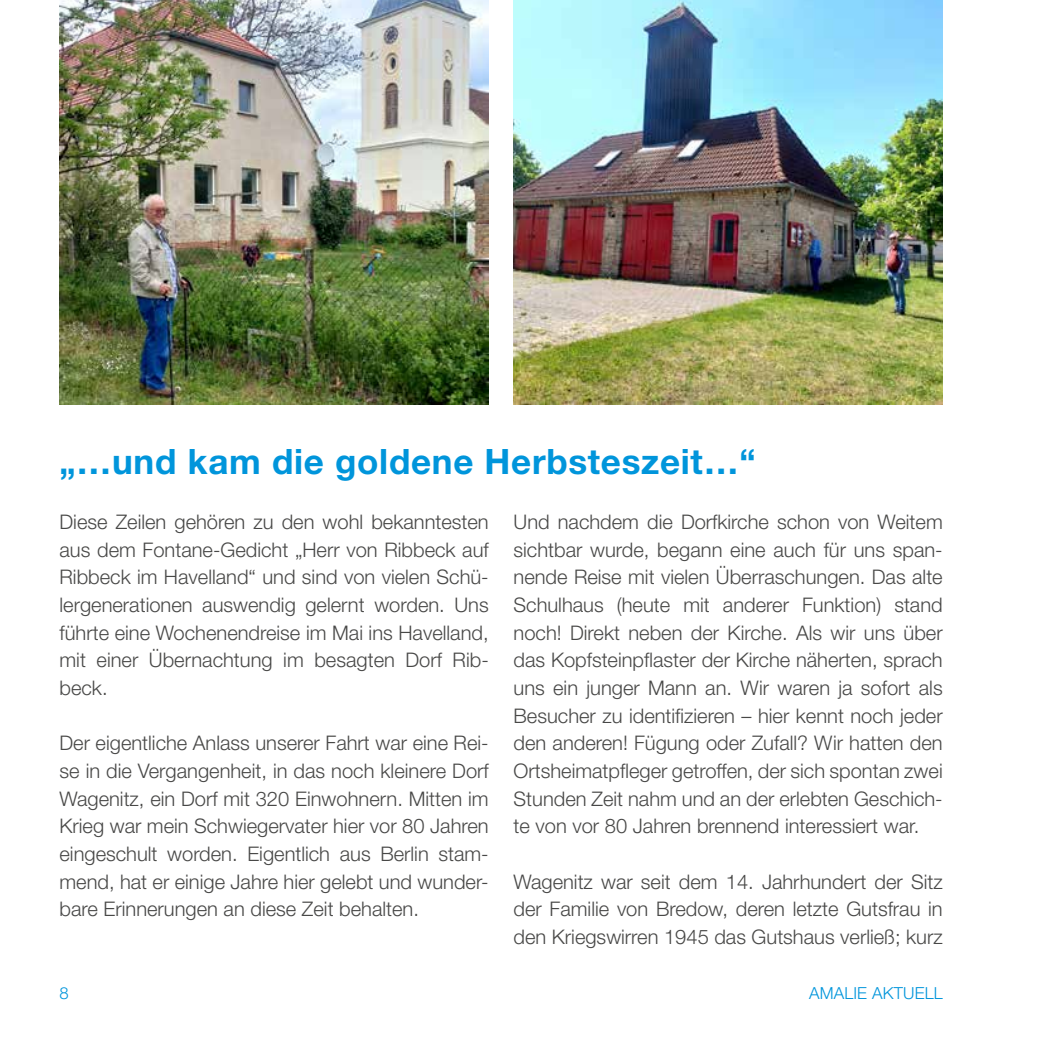
<style>
.page{position:relative;width:1042px;height:1042px;background:#fff}
.page>*{position:absolute;margin:0;border:0;box-sizing:border-box;transform-origin:0 0}
.t1{font:700 35px "Helvetica Neue LT Pro";letter-spacing:.02em;color:#0095db}
.t2{font:300 20.12px/27.7px "Helvetica Neue LT Pro";color:#484847;text-align:justify}
.t3{font:300 16.62px "Helvetica Neue LT Pro";letter-spacing:.01em;color:#0095db}
</style>
<div class="page">
<img style="left:60px;top:0;width:429px;height:404px">
<img style="left:513px;top:0;width:430px;height:404px">
<h1 class="t1" style="left:60px;top:439px;width:697px">„…und kam die goldene Herbsteszeit…“</h1>
<p class="t2" style="left:60px;top:507px;width:431px">Diese Zeilen gehören zu den wohl bekanntesten aus dem Fontane-Gedicht „Herr von Ribbeck auf Ribbeck im Havelland“ und sind von vielen Schü&shy;lergenerationen auswendig gelernt worden. Uns führte eine Wochenendreise im Mai ins Havelland, mit einer Übernachtung im besagten Dorf Rib&shy;beck.</p>
<p class="t2" style="left:60px;top:729px;width:431px">Der eigentliche Anlass unserer Fahrt war eine Rei&shy;se in die Vergangenheit, in das noch kleinere Dorf Wagenitz, ein Dorf mit 320 Einwohnern. Mitten im Krieg war mein Schwiegervater hier vor 80 Jahren eingeschult worden. Eigentlich aus Berlin stam&shy;mend, hat er einige Jahre hier gelebt und wunder&shy;bare Erinnerungen an diese Zeit behalten.</p>
<p class="t2" style="left:513px;top:507px;width:431px">Und nachdem die Dorfkirche schon von Weitem sichtbar wurde, begann eine auch für uns span&shy;nende Reise mit vielen Überraschungen. Das alte Schulhaus (heute mit anderer Funktion) stand noch! Direkt neben der Kirche. Als wir uns über das Kopfsteinpflaster der Kirche näherten, sprach uns ein junger Mann an. Wir waren ja sofort als Besucher zu identifizieren – hier kennt noch jeder den anderen! Fügung oder Zufall? Wir hatten den Ortsheimatpfleger getroffen, der sich spontan zwei Stunden Zeit nahm und an der erlebten Geschich&shy;te von vor 80 Jahren brennend interessiert war.</p>
<p class="t2" style="left:513px;top:867px;width:431px">Wagenitz war seit dem 14. Jahrhundert der Sitz der Familie von Bredow, deren letzte Gutsfrau in den Kriegswirren 1945 das Gutshaus verließ; kurz</p>
<p class="t3" style="left:60px;top:983px;width:11px">8</p>
<p class="t3" style="left:809px;top:983px;width:135px">AMALIE AKTUELL</p>
</div>
